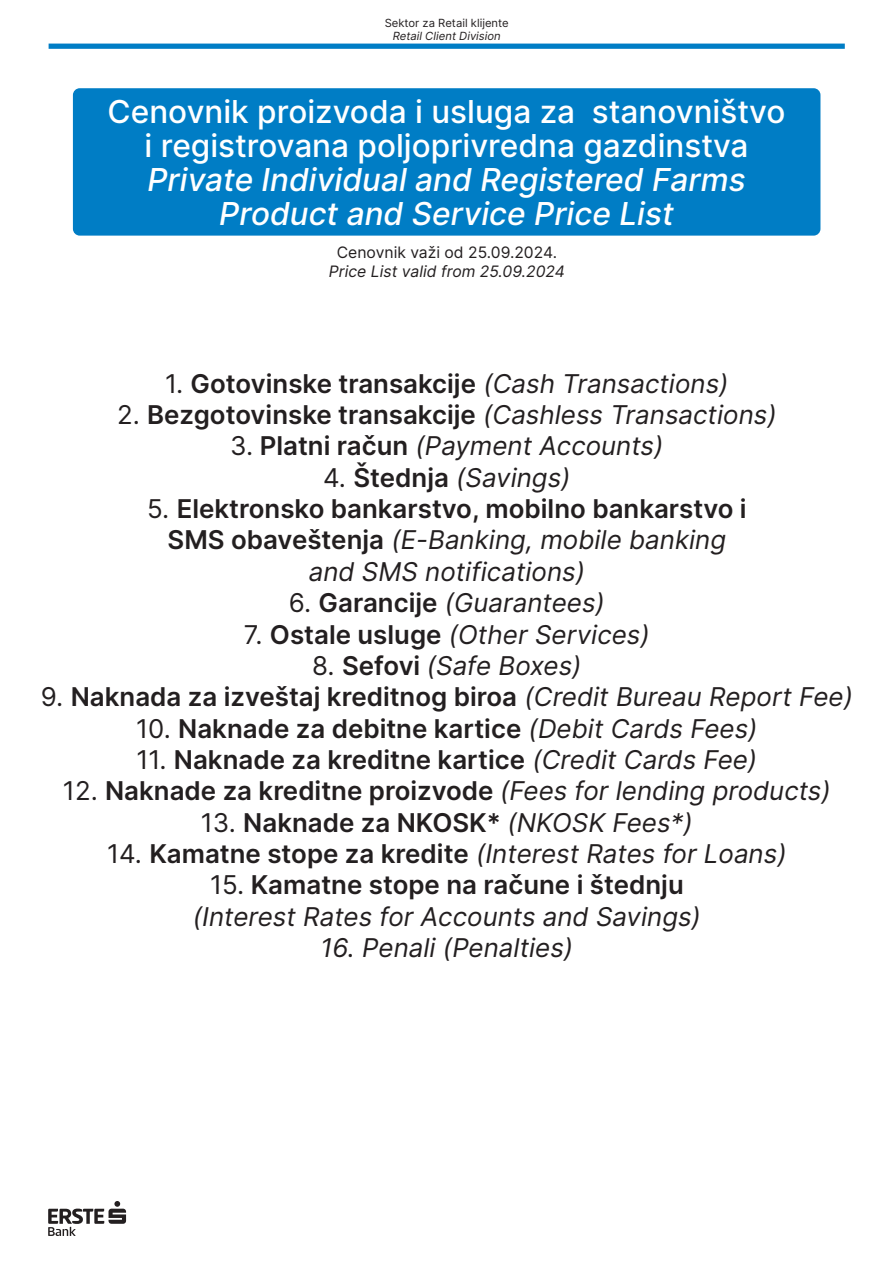
<style>
.page{position:relative;width:893px;height:1262px;background:#fff}
.page>*{position:absolute;margin:0;border:0;box-sizing:border-box;transform-origin:0 0}
.t1{font:500 31.65px/33.9px "Inter";color:#fff;text-align:center}
.t2{font:italic 500 31.65px/33.9px "Inter";color:#fff;text-align:center}
.t3{font:600 25.95px/31.3px "Inter";color:#231f20;text-align:center}
.t4{font:italic 25.95px/31.3px "Inter";color:#231f20;text-align:center}
.t5{font:italic 15.75px "Inter";color:#231f20}
.t6{font:15.75px "Inter";color:#231f20}
.t7{font:11.25px "Inter";color:#231f20}
.t8{font:italic 11.25px "Inter";color:#231f20}
.s1{font-weight:400}
.s2{font-weight:400;font-style:italic}
.s3{font-style:normal}
.s4{font-weight:600;font-style:normal}
</style>
<div class="page">
<div style="left:73px;top:88px;width:747px;height:148px;background:#007dc5;border-radius:7px"></div>
<svg style="left:48px;top:1201px;width:78px;height:35px"></svg>
<div style="left:49px;top:44px;width:795px;height:5px;background:#007dc5"></div>
<p class="t7" style="left:385px;top:19px;width:125px">Sektor za Retail klijente</p>
<p class="t8" style="left:392px;top:32px;width:110px">Retail Client Division</p>
<p class="t1" style="left:107px;top:98px;width:679px">Cenovnik proizvoda i usluga za stanovništvo i registrovana poljoprivredna gazdinstva</p>
<p class="t2" style="left:147px;top:166px;width:599px">Private Individual and Registered Farms<br>Product and Service Price List</p>
<p class="t6" style="left:337px;top:247px;width:222px">Cenovnik važi od 25.09.2024.</p>
<p class="t5" style="left:329px;top:266px;width:237px">Price List valid from 25.09.2024</p>
<p class="t3" style="left:165px;top:370px;width:565px"><span class="s1">1.</span> Gotovinske transakcije <span class="s2">(Cash Transactions)</span></p>
<p class="t3" style="left:117px;top:402px;width:661px"><span class="s1">2.</span> Bezgotovinske transakcije <span class="s2">(Cashless Transactions)</span></p>
<p class="t4" style="left:230px;top:433px;width:435px"><span class="s3">3.</span> <span class="s4">Platni račun</span> (Payment Accounts)</p>
<p class="t4" style="left:323px;top:464px;width:249px"><span class="s3">4.</span> <span class="s4">Štednja</span> (Savings)</p>
<p class="t3" style="left:147px;top:496px;width:601px"><span class="s1">5.</span> Elektronsko bankarstvo, mobilno bankarstvo i<br>SMS obaveštenja <span class="s2">(E-Banking, mobile banking and SMS notifications)</span></p>
<p class="t4" style="left:289px;top:590px;width:317px"><span class="s3">6.</span> <span class="s4">Garancije</span> (Guarantees)</p>
<p class="t4" style="left:244px;top:621px;width:407px"><span class="s3">7.</span> <span class="s4">Ostale usluge</span> (Other Services)</p>
<p class="t4" style="left:312px;top:652px;width:271px"><span class="s3">8.</span> <span class="s4">Sefovi</span> (Safe Boxes)</p>
<p class="t3" style="left:41px;top:684px;width:813px"><span class="s1">9.</span> Naknada za izveštaj kreditnog biroa <span class="s2">(Credit Bureau Report Fee)</span></p>
<p class="t3" style="left:136px;top:715px;width:623px"><span class="s1">10.</span> Naknade za debitne kartice <span class="s2">(Debit Cards Fees)</span></p>
<p class="t3" style="left:136px;top:746px;width:622px"><span class="s1">11.</span> Naknade za kreditne kartice <span class="s2">(Credit Cards Fee)</span></p>
<p class="t3" style="left:63px;top:778px;width:769px"><span class="s1">12.</span> Naknade za kreditne proizvode <span class="s2">(Fees for lending products)</span></p>
<p class="t3" style="left:201px;top:809px;width:493px"><span class="s1">13.</span> Naknade za NKOSK* <span class="s2">(NKOSK Fees*)</span></p>
<p class="t4" style="left:107px;top:840px;width:681px"><span class="s3">14.</span> <span class="s4">Kamatne stope za kredite</span> (Interest Rates for Loans)</p>
<p class="t4" style="left:193px;top:872px;width:509px"><span class="s3">15.</span> <span class="s4">Kamatne stope na račune i štednju </span>(Interest Rates for Accounts and Savings)</p>
<p class="t4" style="left:320px;top:934px;width:254px">16. Penali (Penalties)</p>
</div>
